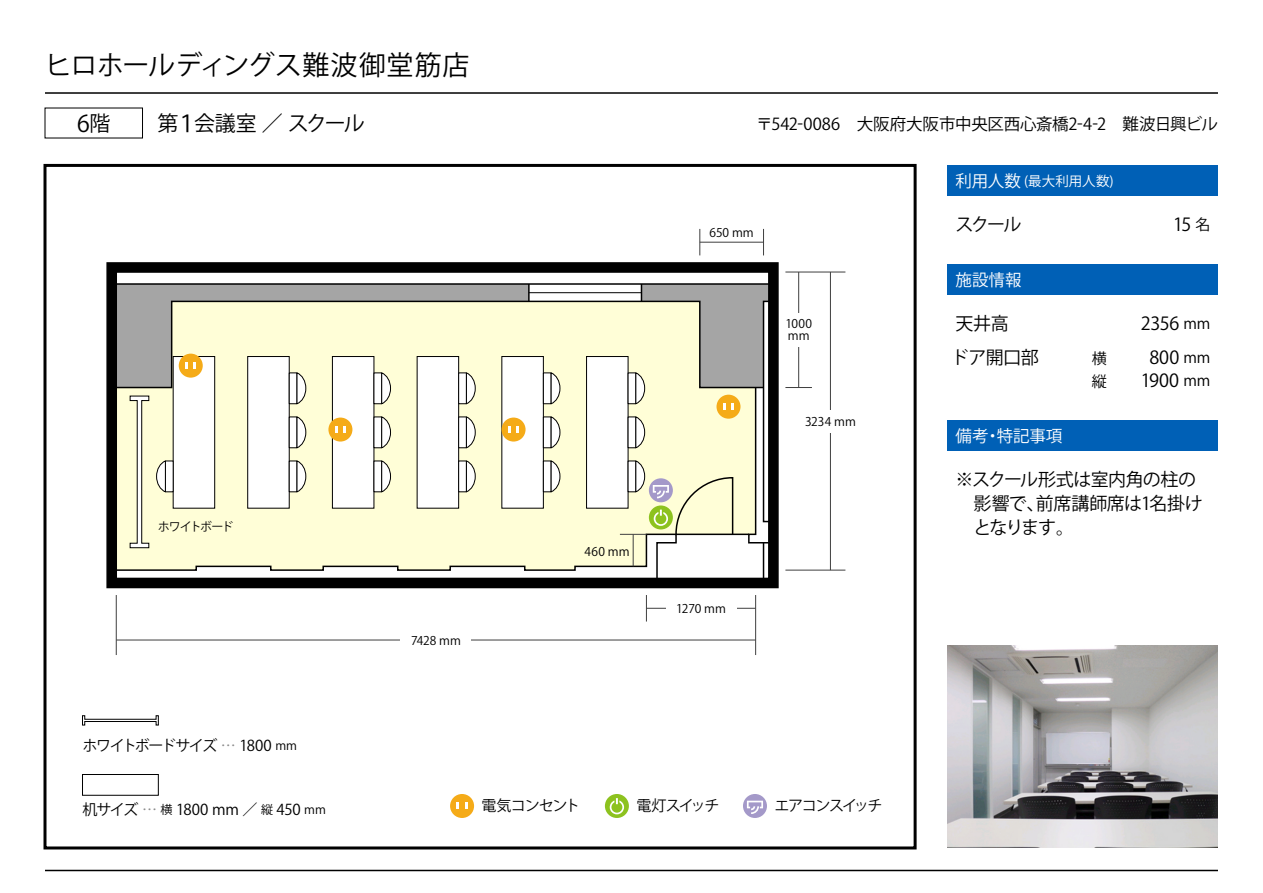
<style>
.page{position:relative;width:1263px;height:893px;background:#fff}
.page>*{position:absolute;margin:0;border:0;box-sizing:border-box;transform-origin:0 0}
.t1{font:27px "Koz Go Pr 6 N";letter-spacing:.005em;color:#000}
.t2{font:23.1px "Gothic MB101 Pro Medium 90 ms RKSJ H";color:#000}
.t3{font:21px "Koz Go Pr 6 N";letter-spacing:-.1em;color:#000}
.t4{font:18px/24px "Koz Go Pr 6 N";letter-spacing:-.03em;color:#000}
.t5{font:16.5px "Koz Go Pr 6 N";letter-spacing:-.01em;color:#000}
.t6{font:16.5px "Koz Go Pr 6 N";letter-spacing:.005em;color:#fff}
.t7{font:15px/23.5px "Koz Go Pr 6 N";letter-spacing:-.085em;color:#000}
.t8{font:15px "Koz Go Pr 6 N";letter-spacing:-.035em;color:#000}
.t9{font:13.5px "Koz Go Pr 6 N";letter-spacing:.005em;color:#fff}
.t10{font:12px/12px "Koz Go Pr 6 N";letter-spacing:-.01em;color:#000}
.t11{font:12px "Koz Go Pr 6 N";letter-spacing:-.115em;color:#000}
.s1{font-size:21px}
.s2{font-size:23.1px}
.s3{color:#8c8c8c}
.s4{font-size:12px}
.s5{font-size:16.5px}
.s6{font-size:15px}
</style>
<div class="page">
<hr style="left:45px;top:92px;width:1173px;height:2px;background:#000">
<hr style="left:45px;top:870px;width:1173px;height:1px;background:#000">
<div style="left:44px;top:164px;width:872px;height:685px;border:3px solid #000"></div>
<div style="left:948px;top:165px;width:270px;height:30px;background:#0060b6"></div>
<div style="left:948px;top:421px;width:270px;height:30px;background:#0060b6"></div>
<div style="left:948px;top:264px;width:270px;height:30px;background:#0060b6"></div>
<svg style="left:109px;top:265px;width:667px;height:320px;fill:#000"></svg>
<div style="left:106px;top:262px;width:673px;height:326px;border:2px solid #000"></div>
<hr style="left:116px;top:283px;width:653px;height:2px;background:#000">
<svg style="left:785px;top:387px;width:27px;height:1px"></svg>
<svg style="left:646px;top:595px;width:1px;height:26px"></svg>
<hr style="left:785px;top:272px;width:60px;height:1px;background:#3f3f3f">
<hr style="left:755px;top:595px;width:1px;height:60px;background:#3f3f3f">
<hr style="left:116px;top:595px;width:1px;height:60px;background:#3f3f3f">
<hr style="left:785px;top:570px;width:60px;height:1px;background:#3f3f3f">
<svg style="left:699px;top:229px;width:1px;height:26px"></svg>
<svg style="left:763px;top:229px;width:1px;height:26px"></svg>
<hr style="left:700px;top:242px;width:63px;height:1px;background:#3f3f3f">
<hr style="left:646px;top:608px;width:110px;height:1px;background:#3f3f3f">
<hr style="left:830px;top:272px;width:1px;height:298px;background:#3f3f3f">
<hr style="left:116px;top:640px;width:640px;height:1px;background:#3f3f3f">
<div style="left:400px;top:629px;width:71px;height:22px;background:#fff"></div>
<div style="left:666px;top:597px;width:70px;height:22px;background:#fff"></div>
<div style="left:795px;top:410px;width:71px;height:22px;background:#fff"></div>
<hr style="left:798px;top:272px;width:1px;height:115px;background:#3f3f3f">
<div style="left:780px;top:313px;width:37px;height:33px;background:#fff"></div>
<svg style="left:115px;top:284px;width:655px;height:296px"></svg>
<svg style="left:82px;top:715px;width:77px;height:11px"></svg>
<div style="left:82px;top:774px;width:77px;height:22px;background:#fff;border:1px solid #000"></div>
<div style="left:450px;top:794px;width:24px;height:24px;background:#f5ab18;border-radius:50%"></div>
<svg style="left:457px;top:803px;width:2px;height:6px"></svg>
<svg style="left:465px;top:803px;width:3px;height:6px"></svg>
<div style="left:605px;top:794px;width:24px;height:24px;background:#8dc21f;border-radius:50%"></div>
<svg style="left:610px;top:798px;width:14px;height:16px"></svg>
<div style="left:743px;top:794px;width:24px;height:24px;background:#a499c9;border-radius:50%"></div>
<svg style="left:747px;top:801px;width:16px;height:13px"></svg>
<img style="left:948px;top:645px;width:270px;height:203px">
<h1 class="t1" style="left:45px;top:50px;width:426px">ヒロホールディングス難波御堂筋店</h1>
<p class="t2" style="left:77px;top:111px;width:35px">6<span class="s1">階</span></p>
<p class="t3" style="left:158px;top:112px;width:209px">第<span class="s2">１</span>会議室 ／ スクール</p>
<p class="t5" style="left:756px;top:115px;width:463px">〒542-0086　大阪府大阪市中央区西心斎橋2-4-2　難波日興ビル</p>
<p class="t11" style="left:158px;top:520px;width:77px">ホワイトボード</p>
<p class="t7" style="left:82px;top:734px;width:216px">ホワイトボードサイズ <span class="s3">…</span> 1800 <span class="s4">mm</span></p>
<p class="t10" style="left:411px;top:634px;width:51px">7428 mm</p>
<p class="t10" style="left:585px;top:545px;width:46px">460 mm</p>
<p class="t10" style="left:709px;top:227px;width:46px">650 mm</p>
<p class="t10" style="left:785px;top:318px;width:28px">1000 mm</p>
<p class="t10" style="left:805px;top:415px;width:52px">3234 mm</p>
<p class="t10" style="left:676px;top:603px;width:51px">1270 mm</p>
<p class="t8" style="left:82px;top:801px;width:245px">机サイズ <span class="s3">…</span> <span class="s4">横</span> 1800 mm ／ <span class="s4">縦</span> 450 <span class="s4">mm</span></p>
<p class="t7" style="left:482px;top:794px;width:100px">電気コンセント</p>
<p class="t7" style="left:636px;top:794px;width:84px">電灯スイッチ</p>
<p class="t7" style="left:774px;top:794px;width:110px">エアコンスイッチ</p>
<p class="t9" style="left:955px;top:173px;width:160px"><span class="s5">利用人数</span> (最大利用人数)</p>
<p class="t4" style="left:955px;top:213px;width:68px">スクール</p>
<p class="t4" style="left:1173px;top:213px;width:39px">15 <span class="s6">名</span></p>
<p class="t6" style="left:955px;top:270px;width:68px">施設情報</p>
<p class="t4" style="left:955px;top:312px;width:55px">天井高</p>
<p class="t4" style="left:1141px;top:312px;width:71px">2356 <span class="s6">mm</span></p>
<p class="t4" style="left:951px;top:346px;width:89px">ドア開口部</p>
<p class="t4" style="left:1141px;top:346px;width:71px;line-height:23.5px;text-align:center">800 <span class="s6">mm<br></span>1900 <span class="s6">mm</span></p>
<p class="t7" style="left:1092px;top:347px;width:16px">横縦</p>
<p class="t6" style="left:955px;top:427px;width:108px">備考・特記事項</p>
<p class="t4" style="left:955px;top:468px;width:249px">※スクール形式は室内角の柱の　影響で、前席講師席は1名掛け　となります。</p>
</div>
